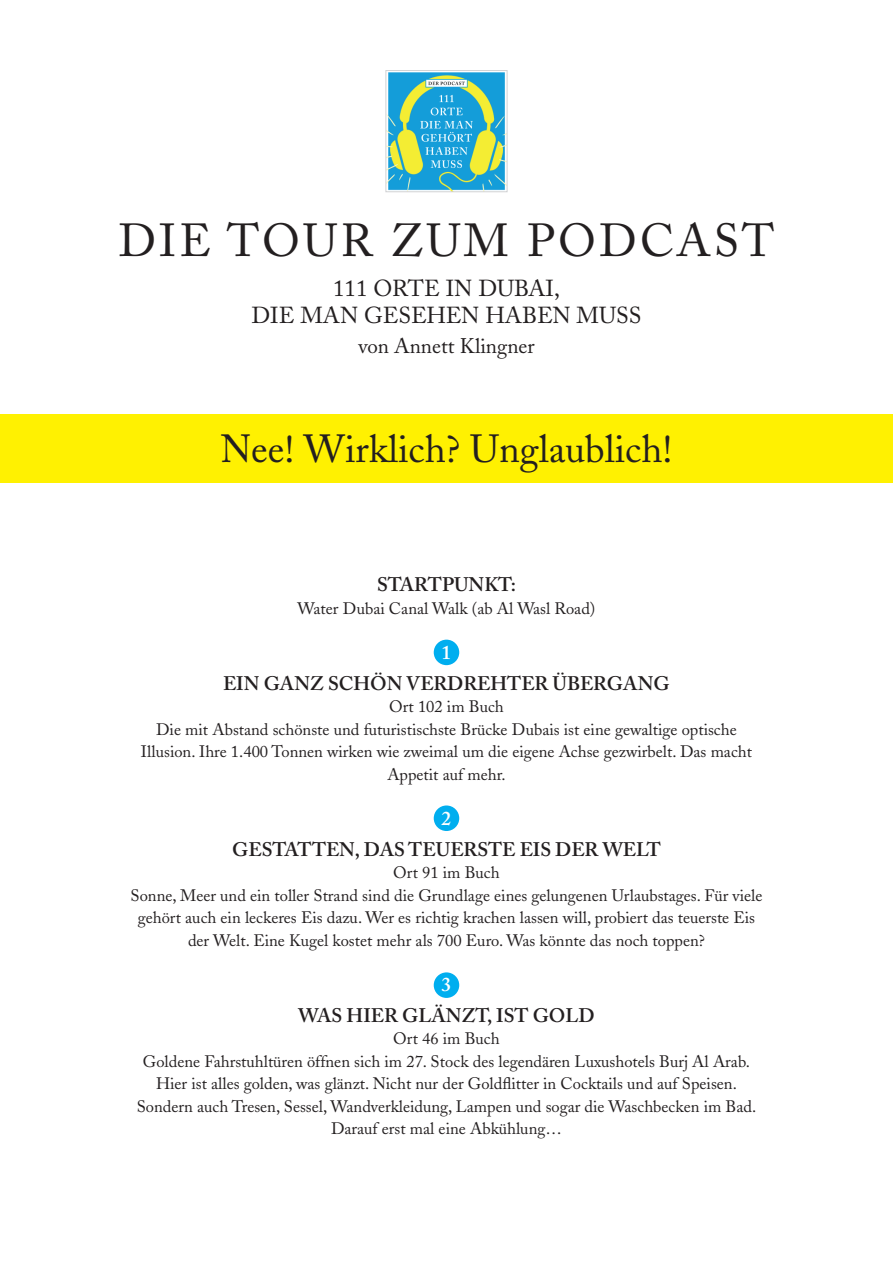
<style>
.page{position:relative;width:893px;height:1263px;background:#fff}
.page>*{position:absolute;margin:0;border:0;box-sizing:border-box;transform-origin:0 0}
.t1{font:45.9px "Adobe Caslon";letter-spacing:.07em;color:#231f20}
.t2{font:39px "Adobe Caslon";color:#231f20}
.t3{font:22.95px/27.6px "Adobe Caslon";color:#231f20;text-align:center}
.t4{font:21px "Adobe Caslon";color:#231f20}
.t5{font:600 19.5px "Adobe Caslon";color:#231f20}
.t6{font:600 19.5px "Adobe Caslon";color:#fff}
.t7{font:16.5px/22.5px "Adobe Caslon";color:#231f20;text-align:center}
</style>
<div class="page">
<div style="left:0;top:415px;width:893px;height:68px;background:#fff101"></div>
<div style="left:434px;top:972px;width:25px;height:26px;background:#00aeef;border-radius:50%"></div>
<svg style="left:385px;top:70px;width:123px;height:122px"></svg>
<div style="left:434px;top:640px;width:25px;height:25px;background:#00aeef;border-radius:50%"></div>
<div style="left:434px;top:805px;width:25px;height:26px;background:#00aeef;border-radius:50%"></div>
<h1 class="t1" style="left:119px;top:213px;width:657px">DIE TOUR ZUM PODCAST</h1>
<h3 class="t3" style="left:251px;top:274px;width:391px">111 ORTE IN DUBAI,<br>DIE MAN GESEHEN HABEN MUSS</h3>
<p class="t4" style="left:358px;top:333px;width:178px">von Annett Klingner</p>
<h2 class="t2" style="left:221px;top:426px;width:453px">Nee! Wirklich? Unglaublich!</h2>
<p class="t5" style="left:377px;top:573px;width:140px">STARTPUNKT:</p>
<p class="t7" style="left:298px;top:597px;width:299px">Water Dubai Canal Walk (ab Al Wasl Road)</p>
<p class="t6" style="left:442px;top:640px;width:11px">1</p>
<p class="t5" style="left:223px;top:671px;width:448px">EIN GANZ SCHÖN VERDREHTER ÜBERGANG</p>
<p class="t7" style="left:141px;top:696px;width:613px">Ort 102 im Buch<br>Die mit Abstand schönste und futuristischste Brücke Dubais ist eine gewaltige optische Illusion. Ihre 1.400 Tonnen wirken wie zweimal um die eigene Achse gezwirbelt. Das macht Appetit auf mehr.</p>
<p class="t6" style="left:442px;top:806px;width:11px">2</p>
<p class="t5" style="left:232px;top:837px;width:430px">GESTATTEN, DAS TEUERSTE EIS DER WELT</p>
<p class="t7" style="left:131px;top:862px;width:633px">Ort 91 im Buch<br>Sonne, Meer und ein toller Strand sind die Grundlage eines gelungenen Urlaubstages. Für viele gehört auch ein leckeres Eis dazu. Wer es richtig krachen lassen will, probiert das teuerste Eis der Welt. Eine Kugel kostet mehr als 700 Euro. Was könnte das noch toppen?</p>
<p class="t6" style="left:442px;top:972px;width:11px">3</p>
<p class="t5" style="left:298px;top:1003px;width:298px">WAS HIER GLÄNZT, IST GOLD</p>
<p class="t7" style="left:137px;top:1028px;width:621px">Ort 46 im Buch<br>Goldene Fahrstuhltüren öffnen sich im 27. Stock des legendären Luxushotels Burj Al Arab.<br>Hier ist alles golden, was glänzt. Nicht nur der Goldflitter in Cocktails und auf Speisen.<br>Sondern auch Tresen, Sessel, Wandverkleidung, Lampen und sogar die Waschbecken im Bad.<br>Darauf erst mal eine Abkühlung…</p>
</div>
